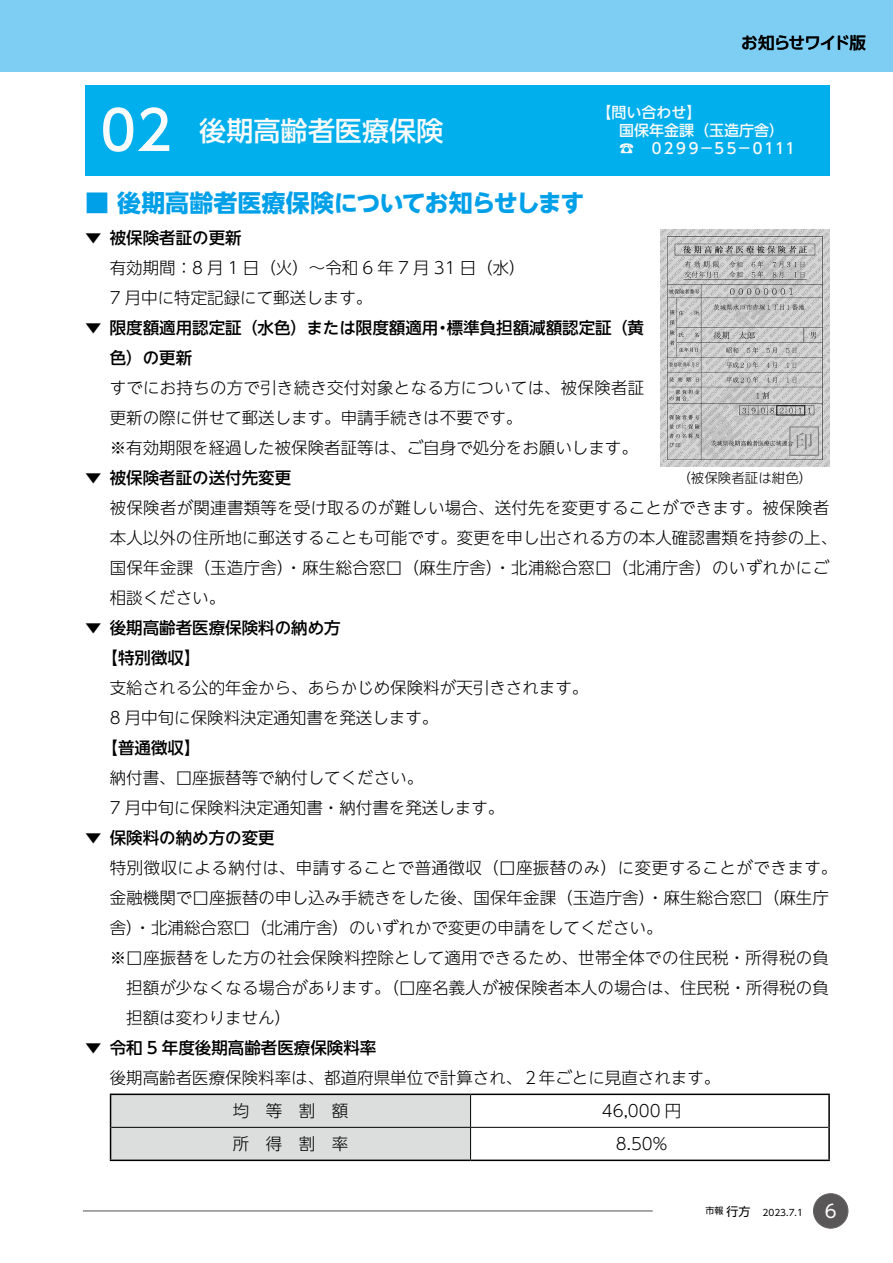
<style>
.page{position:relative;width:893px;height:1263px;background:#fff}
.page>*{position:absolute;margin:0;border:0;box-sizing:border-box;transform-origin:0 0}
.t1{font:500 27px "UD Shin Go NT Pro";letter-spacing:.005em;color:#f9fafa}
.t2{font:700 24px "UD Shin Go NT Pro";letter-spacing:-.015em;color:#00a0e9}
.t3{font:300 16.5px/30px "UD Shin Go NT Pro";color:#000}
.t4{font:500 16.5px/30px "UD Shin Go NT Pro";color:#000}
.t5{font:300 16.5px "UD Shin Go NT Pro";letter-spacing:.03em;color:#000}
.t6{font:500 16.5px "UD Shin Go Pro";letter-spacing:-.045em;color:#000}
.t7{font:500 15px/18px "UD Shin Go NT Pro";color:#f9fafa}
.t8{font:300 13.5px "UD Shin Go NT Pro";color:#000}
.t9{font:9px "UD Shin Go NT Pro";color:#000}
.s1{font-size:54px}
.s2{font-size:12px}
.s3{font-family:"UD Shin M Go Pro";font-size:18px;color:#fff}
</style>
<div class="page">
<div style="left:813px;top:1194px;width:35px;height:34px;background:#595757;border-radius:50%"></div>
<div style="left:813px;top:1193px;width:35px;height:35px;border:1px solid #656464;border-radius:50%"></div>
<hr style="left:83px;top:1210px;width:570px;height:1px;background:#656464">
<div style="left:0;top:0;width:893px;height:72px;background:#7ecef4"></div>
<div style="left:32px;top:555px;width:21px;height:22px;border:1px solid #fff;border-radius:50%"></div>
<div style="left:32px;top:895px;width:21px;height:22px;border:1px solid #fff;border-radius:50%"></div>
<div style="left:85px;top:85px;width:744px;height:90px;background:#00afec"></div>
<div style="left:111px;top:1095px;width:359px;height:64px;background:#dcdddd"></div>
<hr style="left:470px;top:1095px;width:1px;height:32px;background:#000">
<hr style="left:111px;top:1127px;width:360px;height:1px;background:#000">
<hr style="left:471px;top:1127px;width:357px;height:1px;background:#000">
<hr style="left:470px;top:1128px;width:1px;height:31px;background:#000">
<hr style="left:110px;top:1093px;width:361px;height:2px;background:#000">
<hr style="left:110px;top:1095px;width:1px;height:32px;background:#000">
<hr style="left:471px;top:1093px;width:359px;height:2px;background:#000">
<hr style="left:828px;top:1095px;width:2px;height:32px;background:#000">
<hr style="left:110px;top:1127px;width:1px;height:32px;background:#000">
<hr style="left:828px;top:1127px;width:2px;height:32px;background:#000">
<hr style="left:110px;top:1159px;width:361px;height:2px;background:#000">
<hr style="left:471px;top:1159px;width:359px;height:2px;background:#000">
<img style="left:661px;top:229px;width:168px;height:237px">
<p class="t6" style="left:741px;top:29px;width:126px">お知らせワイド版</p>
<h1 class="t1" style="left:100px;top:109px;width:345px"><span class="s1">02</span> 後期高齢者医療保険</h1>
<p class="t7" style="left:604px;top:103px;width:195px;text-indent:-8px">【問い合わせ】<br>　国保年金課（玉造庁舎）　☎　０２９９－５５－０１１１</p>
<h2 class="t2" style="left:85px;top:183px;width:501px">■ 後期高齢者医療保険についてお知らせします</h2>
<p class="t4" style="left:85px;top:222px;width:158px">▼ 被保険者証の更新</p>
<p class="t3" style="left:110px;top:252px;width:417px">有効期間：8 月 1 日（火）～令和 6 年 7 月 31 日（水）<br>7 月中に特定記録にて郵送します。</p>
<p class="t4" style="left:110px;top:312px;width:536px;text-indent:-25px">▼ 限度額適用認定証（水色）または限度額適用・標準負担額減額認定証（黄色）の更新</p>
<p class="t3" style="left:110px;top:372px;width:536px">すでにお持ちの方で引き続き交付対象となる方については、被保険者証更新の際に併せて郵送します。申請手続きは不要です。<br>※有効期限を経過した被保険者証等は、ご自身で処分をお願いします。</p>
<p class="t4" style="left:85px;top:462px;width:208px">▼ 被保険者証の送付先変更</p>
<p class="t3" style="left:110px;top:492px;width:729px">被保険者が関連書類等を受け取るのが難しい場合、送付先を変更することができます。被保険者本人以外の住所地に郵送することも可能です。変更を申し出される方の本人確認書類を持参の上、国保年金課（玉造庁舎）・麻生総合窓口（麻生庁舎）・北浦総合窓口（北浦庁舎）のいずれかにご相談ください。</p>
<p class="t4" style="left:102px;top:612px;width:241px;text-indent:-17px">▼ 後期高齢者医療保険料の納め方【特別徴収】</p>
<p class="t3" style="left:110px;top:672px;width:480px">支給される公的年金から、あらかじめ保険料が天引きされます。<br>8 月中旬に保険料決定通知書を発送します。</p>
<p class="t4" style="left:102px;top:732px;width:100px">【普通徴収】</p>
<p class="t3" style="left:110px;top:762px;width:396px">納付書、口座振替等で納付してください。<br>7 月中旬に保険料決定通知書・納付書を発送します。</p>
<p class="t4" style="left:85px;top:822px;width:191px">▼ 保険料の納め方の変更</p>
<p class="t5" style="left:110px;top:854px;width:729px">特別徴収による納付は、申請することで普通徴収（口座振替のみ）に変更することができます。</p>
<p class="t3" style="left:110px;top:882px;width:721px">金融機関で口座振替の申し込み手続きをした後、国保年金課（玉造庁舎）・麻生総合窓口（麻生庁</p>
<p class="t3" style="left:110px;top:912px;width:554px">舎）・北浦総合窓口（北浦庁舎）のいずれかで変更の申請をしてください。</p>
<p class="t3" style="left:110px;top:942px;width:721px">※口座振替をした方の社会保険料控除として適用できるため、世帯全体での住民税・所得税の負</p>
<p class="t3" style="left:126px;top:972px;width:704px">担額が少なくなる場合があります。（口座名義人が被保険者本人の場合は、住民税・所得税の負</p>
<p class="t3" style="left:126px;top:1002px;width:166px">担額は変わりません）</p>
<p class="t4" style="left:85px;top:1032px;width:293px">▼ 令和 5 年度後期高齢者医療保険料率</p>
<p class="t3" style="left:233px;top:1060px;width:489px;line-height:33.2px;text-indent:-148px">　 後期高齢者医療保険料率は、都道府県単位で計算され、２年ごとに見直されます。均　等　割　額</p>
<p class="t8" style="left:677px;top:467px;width:136px">（被保険者証は紺色）</p>
<p class="t3" style="left:602px;top:1095px;width:81px">46,000 円</p>
<p class="t3" style="left:233px;top:1128px;width:117px">所　得　割　率</p>
<p class="t3" style="left:616px;top:1128px;width:53px">8.50%</p>
<p class="t9" style="left:705px;top:1205px;width:133px">市報 <span class="s2">行方　</span>2023.7.1 <span class="s3">6</span></p>
</div>
